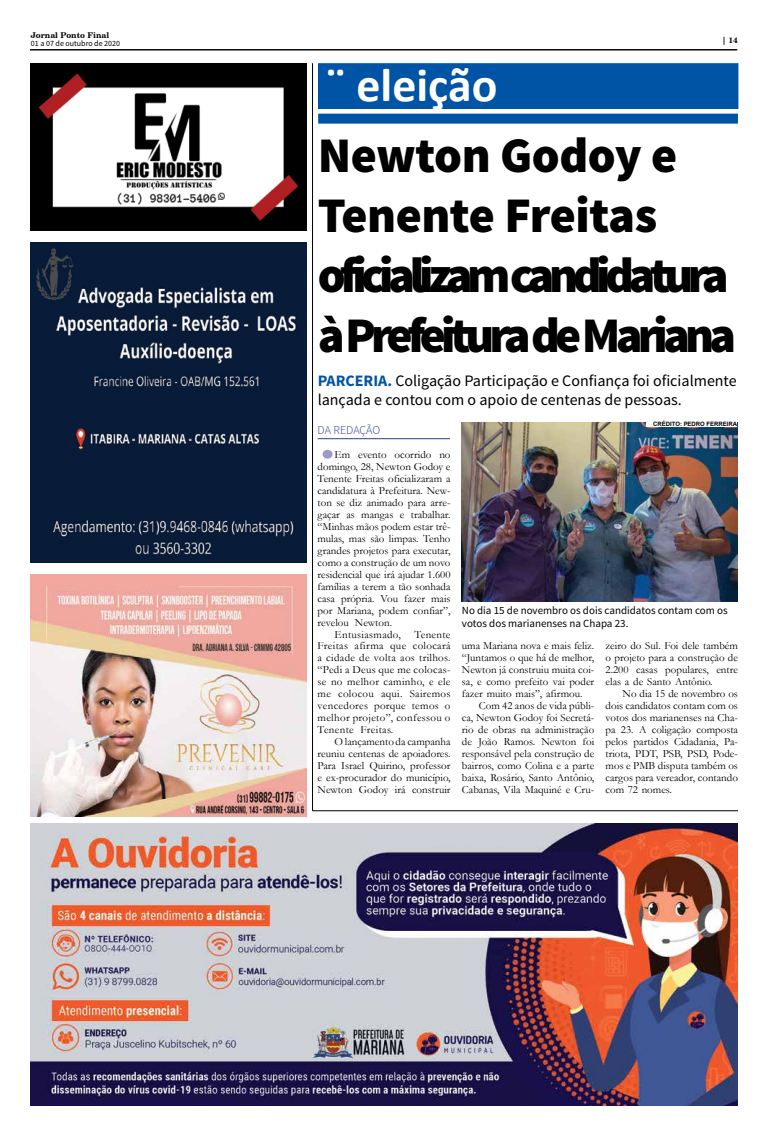
<style>
.page{position:relative;width:766px;height:1134px;background:#fff}
.page>*{position:absolute;margin:0;border:0;box-sizing:border-box;transform-origin:0 0}
.t1{font:900 49.8px/59.8px "Source Sans Pro";letter-spacing:-.1em;color:#000}
.t2{font:700 47.9px "Calibri";color:#fff}
.t3{font:16px/19.1px "Source Sans Pro";color:#000}
.t4{font:300 12px "Source Sans Pro";letter-spacing:-.01em;color:#25408f}
.t5{font:11px/12px "Garamond";color:#000;text-align:justify}
.t6{font:11px/13.2px "Source Sans Pro";color:#000}
.t7{font:8px "Source Sans Pro";color:#000}
.t8{font:700 8px "Century Schlbk Cyrillic BT";color:#000}
.t9{font:700 6px "Arial";color:#000}
.s1{font-weight:700;color:#0054a6}
</style>
<div class="page">
<hr style="left:30px;top:49px;width:707px;height:1px;background:#000">
<hr style="left:30px;top:50px;width:707px;height:1px;background:#000">
<img style="left:31px;top:823px;width:706px;height:283px">
<img style="left:31px;top:574px;width:276px;height:243px">
<img style="left:30px;top:63px;width:277px;height:168px">
<hr style="left:312px;top:63px;width:1px;height:748px;background:#000">
<img style="left:31px;top:243px;width:276px;height:319px">
<hr style="left:312px;top:810px;width:425px;height:1px;background:#000">
<div style="left:318px;top:64px;width:419px;height:44px;background:#0054a6"></div>
<div style="left:318px;top:63px;width:420px;height:46px;border:1px solid #0054a6"></div>
<div style="left:318px;top:114px;width:419px;height:10px;background:#0054a6"></div>
<hr style="left:317px;top:438px;width:133px;height:1px;background:#25408f">
<div style="left:322px;top:450px;width:10px;height:9px;background:#9b9bc5;border-radius:50%"></div>
<img style="left:462px;top:423px;width:275px;height:179px">
<div style="left:646px;top:422px;width:91px;height:5px;background:#fff"></div>
<p class="t8" style="left:31px;top:30px;width:80px">Jornal Ponto Final</p>
<p class="t7" style="left:31px;top:38px;width:91px">01 a 07 de outubro de 2020</p>
<h2 class="t2" style="left:326px;top:55px;width:173px">¨ eleição</h2>
<p class="t8" style="left:722px;top:35px;width:17px">| 14</p>
<h1 class="t1" style="left:317px;top:128px;width:420px">Newton Godoy e<br>Tenente Freitas oficializam candidatura à Prefeitura de Mariana</h1>
<h3 class="t3" style="left:317px;top:372px;width:420px"><span class="s1">PARCERIA.</span> Coligação Participação e Confiança foi oficialmente lançada e contou com o apoio de centenas de pessoas.</h3>
<p class="t4" style="left:317px;top:423px;width:64px">DA REDAÇÃO</p>
<p class="t5" style="left:317px;top:448px;width:134px;text-indent:17px">Em evento ocorrido no domingo, 28, Newton Godoy e Tenente Freitas oficializaram a candidatura à Prefeitura. New&shy;ton se diz animado para arre&shy;gaçar as mangas e trabalhar. “Minhas mãos podem estar trê&shy;mulas, mas são limpas. Tenho grandes projetos para executar, como a construção de um novo residencial que irá ajudar 1.600 famílias a terem a tão sonhada casa própria. Vou fazer mais por Mariana, podem confiar”, revelou Newton.</p>
<p class="t5" style="left:317px;top:628px;width:134px;text-indent:17px">Entusiasmado, Tenente Freitas afirma que colocará a cidade de volta aos trilhos. “Pedi a Deus que me colocas&shy;se no melhor caminho, e ele me colocou aqui. Sairemos vencedores porque temos o melhor projeto”, confessou o Tenente Freitas.</p>
<p class="t5" style="left:317px;top:735px;width:134px;text-indent:17px">O lançamento da campanha reuniu centenas de apoiadores.<br>Para Israel Quirino, professor e ex-procurador do município, Newton Godoy irá construir</p>
<p class="t9" style="left:653px;top:420px;width:85px">CRÉDITO: PEDRO FERREIRA</p>
<p class="t6" style="left:462px;top:603px;width:267px">No dia 15 de novembro os dois candidatos contam com os votos dos marianenses na Chapa 23.</p>
<p class="t5" style="left:605px;top:640px;width:134px">zeiro do Sul. Foi dele também o projeto para a construção de 2.200 casas populares, entre elas a de Santo Antônio.</p>
<p class="t5" style="left:605px;top:688px;width:134px;text-indent:17px">No dia 15 de novembro os dois candidatos contam com os votos dos marianenses na Cha&shy;pa 23. A coligação composta pelos partidos Cidadania, Pa&shy;triota, PDT, PSB, PSD, Pode&shy;mos e PMB disputa também os cargos para vereador, contando com 72 nomes.</p>
<p class="t5" style="left:462px;top:640px;width:134px">uma Mariana nova e mais feliz. “Juntamos o que há de melhor, Newton já construiu muita coi&shy;sa, e como prefeito vai poder fazer muito mais”, afirmou.</p>
<p class="t5" style="left:462px;top:699px;width:134px;text-indent:17px">Com 42 anos de vida públi&shy;ca, Newton Godoy foi Secretá&shy;rio de obras na administração de João Ramos. Newton foi responsável pela construção de bairros, como Colina e a parte baixa, Rosário, Santo Antônio, Cabanas, Vila Maquiné e Cru-</p>
</div>
